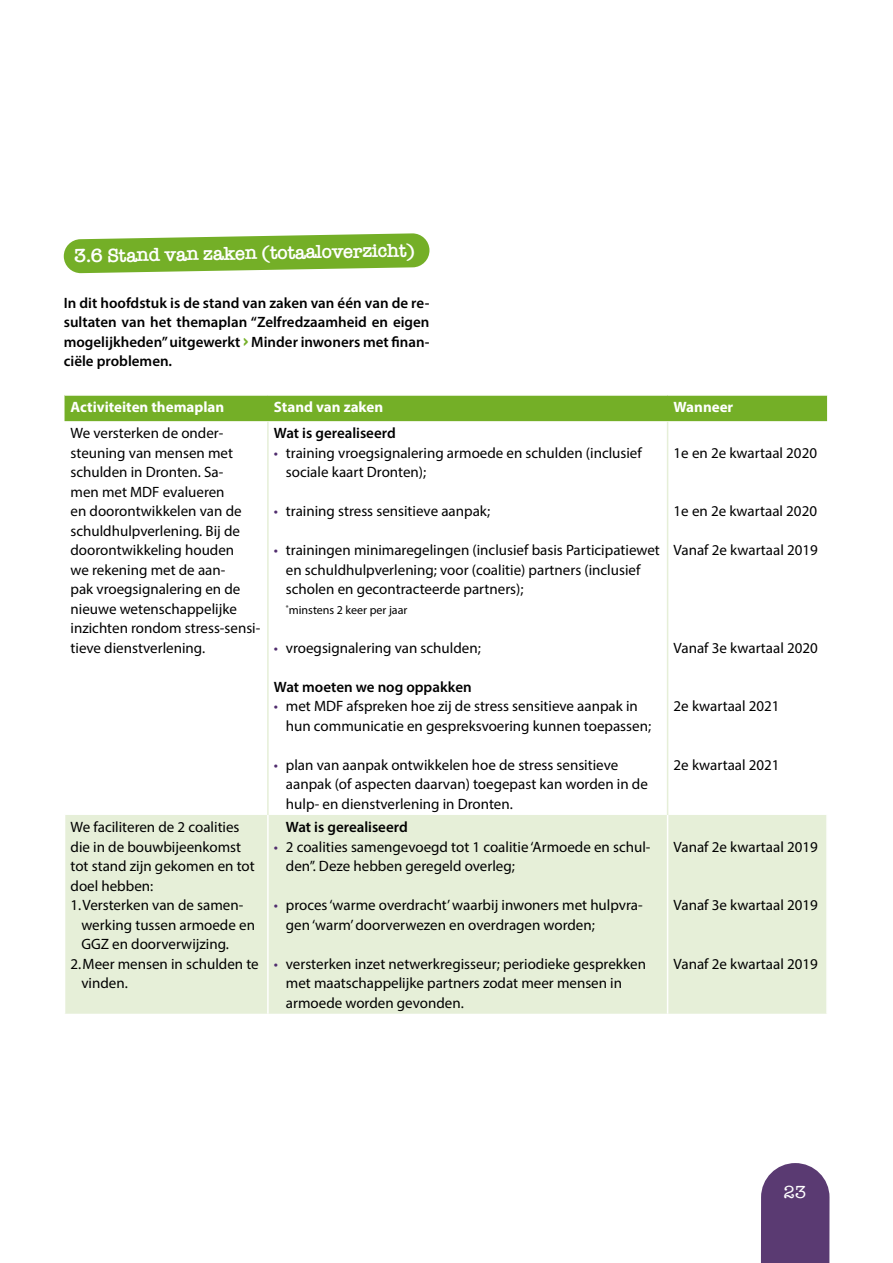
<style>
.page{position:relative;width:893px;height:1263px;background:#fff}
.page>*{position:absolute;margin:0;border:0;box-sizing:border-box;transform-origin:0 0}
.t1{font:600 19.5px "American Typewriter";color:#fff}
.t2{font:18px "American Typewriter";color:#fff}
.t3{font:15px/19.5px "Myriad Pro";color:#000}
.t4{font:600 15px/19.5px "Myriad Pro";color:#000;text-align:justify}
.t5{font:700 15px "Myriad Pro";color:#fff}
.t6{font:12px "Myriad Pro";color:#000}
.s1{font-family:"Rubik";font-weight:700;color:#74af27}
.s2{color:#502c6d}
</style>
<div class="page">
<svg style="left:760px;top:1163px;width:69px;height:100px;background:#684b7e"></svg>
<svg style="left:64px;top:233px;width:366px;height:40px;background:#8bbc4b"></svg>
<div style="left:65px;top:396px;width:762px;height:25px;background:#74af27"></div>
<div style="left:65px;top:815px;width:761px;height:199px;background:#e6efd8"></div>
<hr style="left:267px;top:421px;width:2px;height:394px;background:#e6efd8">
<hr style="left:267px;top:815px;width:2px;height:199px;background:#fff">
<hr style="left:667px;top:815px;width:1px;height:199px;background:#fff">
<hr style="left:667px;top:421px;width:1px;height:394px;background:#e6efd8">
<h1 class="t1" style="left:74px;top:241px;width:343px;rotate:-1deg">3.6 Stand van zaken (totaaloverzicht)</h1>
<p class="t4" style="left:64px;top:292px;width:367px">In dit hoofdstuk is de stand van zaken van één van de re&shy;sultaten van het themaplan “Zelfredzaamheid en eigen mogelijkheden” uitgewerkt <span class="s1">›</span> Minder inwoners met finan&shy;ciële problemen.</p>
<p class="t5" style="left:71px;top:397px;width:155px">Activiteiten themaplan</p>
<p class="t5" style="left:274px;top:397px;width:111px">Stand van zaken</p>
<p class="t5" style="left:674px;top:397px;width:61px">Wanneer</p>
<p class="t3" style="left:71px;top:423px;width:191px">We versterken de onder&shy;steuning van mensen met schulden in Dronten. Sa-<br>men met MDF evalueren<br>en doorontwikkelen van de schuldhulpverlening. Bij de doorontwikkeling houden<br>we rekening met de aan-<br>pak vroegsignalering en de nieuwe wetenschappelijke inzichten rondom stress-sensi&shy;tieve dienstverlening.</p>
<p class="t4" style="left:274px;top:423px;width:123px">Wat is gerealiseerd</p>
<p class="t3" style="left:286px;top:443px;width:357px;text-indent:-12px"><span class="s2">•</span> training vroegsignalering armoede en schulden (inclusief sociale kaart Dronten);</p>
<p class="t3" style="left:274px;top:501px;width:218px"><span class="s2">•</span> training stress sensitieve aanpak;</p>
<p class="t3" style="left:286px;top:540px;width:375px;text-indent:-12px"><span class="s2">•</span> trainingen minimaregelingen (inclusief basis Participatiewet en schuldhulpverlening; voor (coalitie) partners (inclusief scholen en gecontracteerde partners);</p>
<p class="t6" style="left:286px;top:602px;width:123px"><sup>*</sup>minstens 2 keer per jaar</p>
<p class="t3" style="left:274px;top:638px;width:208px"><span class="s2">•</span> vroegsignalering van schulden;</p>
<p class="t4" style="left:274px;top:677px;width:199px">Wat moeten we nog oppakken</p>
<p class="t3" style="left:286px;top:696px;width:367px;text-indent:-12px"><span class="s2">•</span> met MDF afspreken hoe zij de stress sensitieve aanpak in hun communicatie en gespreksvoering kunnen toepassen;</p>
<p class="t3" style="left:286px;top:755px;width:363px;text-indent:-12px"><span class="s2">•</span> plan van aanpak ontwikkelen hoe de stress sensitieve aanpak (of aspecten daarvan) toegepast kan worden in de hulp- en dienstverlening in Dronten.</p>
<p class="t3" style="left:674px;top:443px;width:145px">1e en 2e kwartaal 2020</p>
<p class="t3" style="left:674px;top:501px;width:145px">1e en 2e kwartaal 2020</p>
<p class="t3" style="left:674px;top:540px;width:146px">Vanaf 2e kwartaal 2019</p>
<p class="t3" style="left:674px;top:638px;width:146px">Vanaf 3e kwartaal 2020</p>
<p class="t3" style="left:674px;top:696px;width:108px">2e kwartaal 2021</p>
<p class="t3" style="left:674px;top:755px;width:108px">2e kwartaal 2021</p>
<p class="t3" style="left:71px;top:817px;width:171px">We faciliteren de 2 coalities</p>
<p class="t3" style="left:71px;top:837px;width:172px">die in de bouwbijeenkomst</p>
<p class="t3" style="left:71px;top:856px;width:186px">tot stand zijn gekomen en tot</p>
<p class="t3" style="left:71px;top:876px;width:84px">doel hebben:</p>
<p class="t3" style="left:71px;top:895px;width:174px">1.Versterken van de samen-</p>
<p class="t3" style="left:81px;top:915px;width:175px">werking tussen armoede en</p>
<p class="t3" style="left:81px;top:934px;width:149px">GGZ en doorverwijzing.</p>
<p class="t3" style="left:71px;top:954px;width:190px">2.Meer mensen in schulden te</p>
<p class="t3" style="left:81px;top:973px;width:48px">vinden.</p>
<p class="t4" style="left:286px;top:817px;width:123px">Wat is gerealiseerd</p>
<p class="t3" style="left:286px;top:837px;width:366px;text-indent:-12px"><span class="s2">•</span> 2 coalities samengevoegd tot 1 coalitie ‘Armoede en schul&shy;den”. Deze hebben geregeld overleg;</p>
<p class="t3" style="left:286px;top:895px;width:358px;text-indent:-12px"><span class="s2">•</span> proces ‘warme overdracht’ waarbij inwoners met hulpvra&shy;gen ‘warm’ doorverwezen en overdragen worden;</p>
<p class="t3" style="left:286px;top:954px;width:362px;text-indent:-12px"><span class="s2">•</span> versterken inzet netwerkregisseur; periodieke gesprekken met maatschappelijke partners zodat meer mensen in armoede worden gevonden.</p>
<p class="t3" style="left:674px;top:837px;width:146px">Vanaf 2e kwartaal 2019</p>
<p class="t3" style="left:674px;top:895px;width:146px">Vanaf 3e kwartaal 2019</p>
<p class="t3" style="left:674px;top:954px;width:146px">Vanaf 2e kwartaal 2019</p>
<p class="t2" style="left:783px;top:1178px;width:24px">23</p>
</div>
